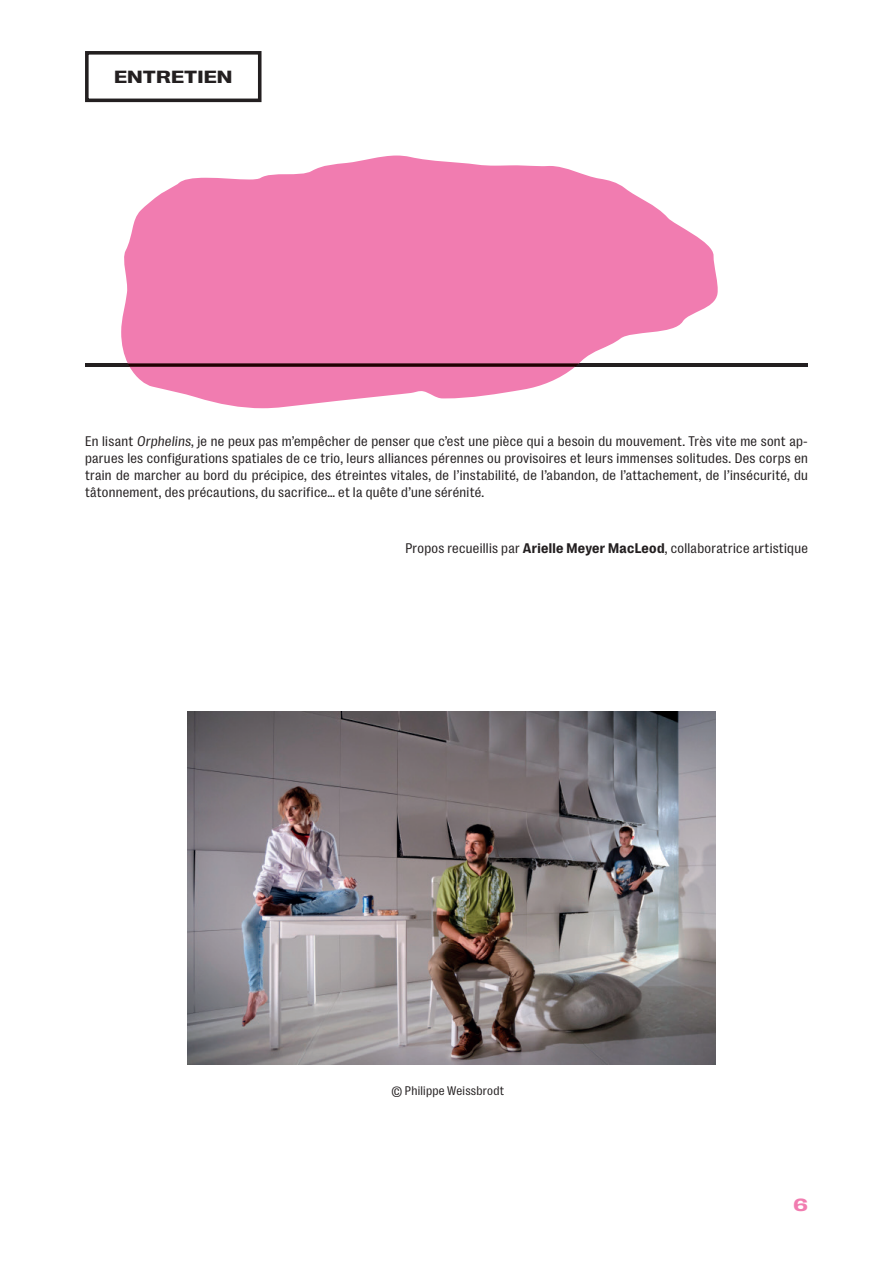
<style>
.page{position:relative;width:893px;height:1263px;background:#fff}
.page>*{position:absolute;margin:0;border:0;box-sizing:border-box;transform-origin:0 0}
.t1{font:700 18px "Right Grotesk Spatial";letter-spacing:.04em;color:#231f20}
.t2{font:700 18px "Right Grotesk Spatial";color:#f17cb0}
.t3{font:14.25px/17.1px "Right Grotesk Text";letter-spacing:.02em;color:#231f20;text-align:justify}
.t4{font:12.75px "Right Grotesk Text";letter-spacing:.02em;color:#231f20}
.s1{font-family:"Right Grotesk";font-weight:700}
</style>
<div class="page">
<div style="left:85px;top:51px;width:176px;height:51px;border:4px solid #231f20"></div>
<hr style="left:85px;top:364px;width:723px;height:3px;background:#231f20">
<svg style="left:121px;top:156px;width:598px;height:252px;fill:#f17cb0"></svg>
<svg style="left:128px;top:364px;width:451px;height:3px"></svg>
<img style="left:187px;top:711px;width:529px;height:353px">
<p class="t1" style="left:114px;top:67px;width:119px">ENTRETIEN</p>
<p class="t3" style="left:85px;top:432px;width:724px">En lisant Orphelins, je ne peux pas m’empêcher de penser que c’est une pièce qui a besoin du mouvement. Très vite me sont ap&shy;parues les configurations spatiales de ce trio, leurs alliances pérennes ou provisoires et leurs immenses solitudes. Des corps en train de marcher au bord du précipice, des étreintes vitales, de l’instabilité, de l’abandon, de l’attachement, de l’insécurité, du tâtonnement, des précautions, du sacrifice… et la quête d’une sérénité.</p>
<p class="t3" style="left:405px;top:539px;width:404px">Propos recueillis par <span class="s1">Arielle Meyer MacLeod</span>, collaboratrice artistique</p>
<p class="t4" style="left:391px;top:1083px;width:114px">© Philippe Weissbrodt</p>
<p class="t2" style="left:793px;top:1195px;width:16px">6</p>
</div>
